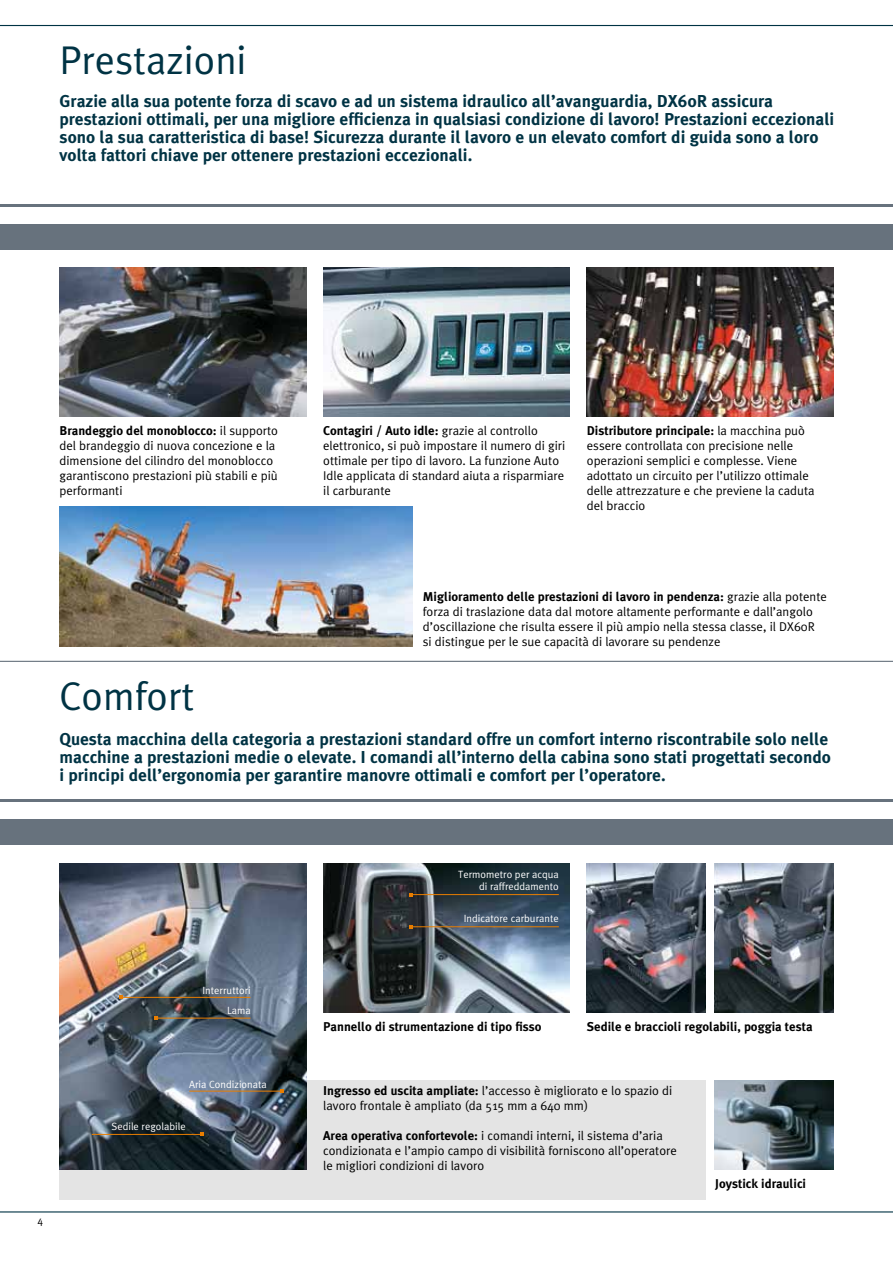
<style>
.page{position:relative;width:893px;height:1263px;background:#fff}
.page>*{position:absolute;margin:0;border:0;box-sizing:border-box;transform-origin:0 0}
.t1{font:40.2px "Meta Plus Normal";color:#034}
.t2{font:700 17.25px/18px "Meta Plus";color:#034}
.t3{font:12.75px/15px "Meta Plus Normal";color:#000}
.t4{font:700 12.75px "Meta Plus";color:#000}
.t5{font:10.5px/12px "Meta Plus Normal";color:#fff;text-align:right}
.t6{font:10.5px "Meta Plus Normal";color:#000}
.s1{font-family:"Meta Plus Normal";font-weight:400}
.s2{font-family:"Meta Plus";font-weight:700}
</style>
<div class="page">
<div style="left:60px;top:1080px;width:646px;height:119px;background:#e4e4e4"></div>
<hr style="left:892px;top:661px;width:1px;height:602px;background:#e1e2e4">
<hr style="left:0;top:25px;width:893px;height:1px;background:#034">
<hr style="left:0;top:1211px;width:893px;height:1px;background:#034">
<div style="left:0;top:224px;width:893px;height:25px;background:#67727d"></div>
<hr style="left:0;top:204px;width:893px;height:3px;background:#67727d">
<div style="left:0;top:819px;width:893px;height:26px;background:#67727d"></div>
<hr style="left:0;top:799px;width:893px;height:3px;background:#67727d">
<hr style="left:0;top:661px;width:893px;height:1px;background:#67727d">
<img style="left:60px;top:268px;width:246px;height:149px">
<img style="left:587px;top:268px;width:246px;height:149px">
<img style="left:714px;top:863px;width:119px;height:149px">
<img style="left:323px;top:863px;width:247px;height:149px">
<img style="left:60px;top:863px;width:246px;height:306px">
<img style="left:587px;top:863px;width:119px;height:149px">
<img style="left:714px;top:1080px;width:119px;height:89px">
<hr style="left:411px;top:894px;width:148px;height:1px;background:#e97e00">
<hr style="left:411px;top:926px;width:148px;height:1px;background:#e97e00">
<hr style="left:120px;top:997px;width:130px;height:1px;background:#e97e00">
<hr style="left:156px;top:1018px;width:94px;height:1px;background:#e97e00">
<hr style="left:92px;top:1134px;width:109px;height:1px;background:#e97e00">
<hr style="left:189px;top:1091px;width:95px;height:1px;background:#e97e00">
<svg style="left:154px;top:1016px;width:4px;height:4px"></svg>
<svg style="left:119px;top:995px;width:4px;height:4px"></svg>
<img style="left:323px;top:268px;width:247px;height:149px">
<img style="left:60px;top:507px;width:352px;height:139px">
<h1 class="t1" style="left:60px;top:37px;width:189px">Prestazioni</h1>
<p class="t2" style="left:60px;top:92px;width:776px">Grazie alla sua potente forza di scavo e ad un sistema idraulico all’avanguardia, DX60R assicura prestazioni ottimali, per una migliore efficienza in qualsiasi condizione di lavoro! Prestazioni eccezionali sono la sua caratteristica di base! Sicurezza durante il lavoro e un elevato comfort di guida sono a loro volta fattori chiave per ottenere prestazioni eccezionali.</p>
<p class="t4" style="left:60px;top:423px;width:220px">Brandeggio del monoblocco: <span class="s1">il supporto</span></p>
<p class="t3" style="left:60px;top:438px;width:220px">del brandeggio di nuova concezione e la dimensione del cilindro del monoblocco garantiscono prestazioni più stabili e più performanti</p>
<p class="t4" style="left:323px;top:423px;width:216px">Contagiri / Auto idle: <span class="s1">grazie al controllo</span></p>
<p class="t3" style="left:323px;top:438px;width:244px">elettronico, si può impostare il numero di giri ottimale per tipo di lavoro. La funzione Auto Idle applicata di standard aiuta a risparmiare il carburante</p>
<p class="t4" style="left:587px;top:423px;width:220px">Distributore principale: <span class="s1">la macchina può</span></p>
<p class="t3" style="left:587px;top:438px;width:229px">essere controllata con precisione nelle operazioni semplici e complesse. Viene adottato un circuito per l’utilizzo ottimale delle attrezzature e che previene la caduta del braccio</p>
<p class="t4" style="left:423px;top:590px;width:406px">Miglioramento delle prestazioni di lavoro in pendenza: <span class="s1">grazie alla potente</span></p>
<p class="t3" style="left:423px;top:604px;width:394px">forza di traslazione data dal motore altamente performante e dall’angolo d’oscillazione che risulta essere il più ampio nella stessa classe, il DX60R si distingue per le sue capacità di lavorare su pendenze</p>
<h1 class="t1" style="left:60px;top:673px;width:136px">Comfort</h1>
<p class="t2" style="left:60px;top:730px;width:773px">Questa macchina della categoria a prestazioni standard offre un comfort interno riscontrabile solo nelle macchine a prestazioni medie o elevate. I comandi all’interno della cabina sono stati progettati secondo i principi dell’ergonomia per garantire manovre ottimali e comfort per l’operatore.</p>
<p class="t6" style="left:37px;top:1215px;width:7px">4</p>
<p class="t5" style="left:203px;top:984px;width:50px">Interruttori</p>
<p class="t5" style="left:227px;top:1005px;width:25px">Lama</p>
<p class="t5" style="left:189px;top:1078px;width:79px">Aria Condizionata</p>
<p class="t5" style="left:111px;top:1120px;width:76px">Sedile regolabile</p>
<p class="t5" style="left:458px;top:869px;width:102px">Termometro per acqua di raffreddamento</p>
<p class="t5" style="left:464px;top:912px;width:97px">Indicatore carburante</p>
<p class="t4" style="left:323px;top:1019px;width:220px">Pannello di strumentazione di tipo fisso</p>
<p class="t4" style="left:587px;top:1019px;width:227px">Sedile e braccioli regolabili, poggia testa</p>
<p class="t3" style="left:323px;top:1083px;width:351px"><span class="s2">Ingresso ed uscita ampliate:</span> l’accesso è migliorato e lo spazio di lavoro frontale è ampliato (da 515 mm a 640 mm)</p>
<p class="t3" style="left:323px;top:1128px;width:355px"><span class="s2">Area operativa confortevole:</span> i comandi interni, il sistema d’aria condizionata e l’ampio campo di visibilità forniscono all’operatore le migliori condizioni di lavoro</p>
<p class="t4" style="left:715px;top:1176px;width:92px">Joystick idraulici</p>
</div>
